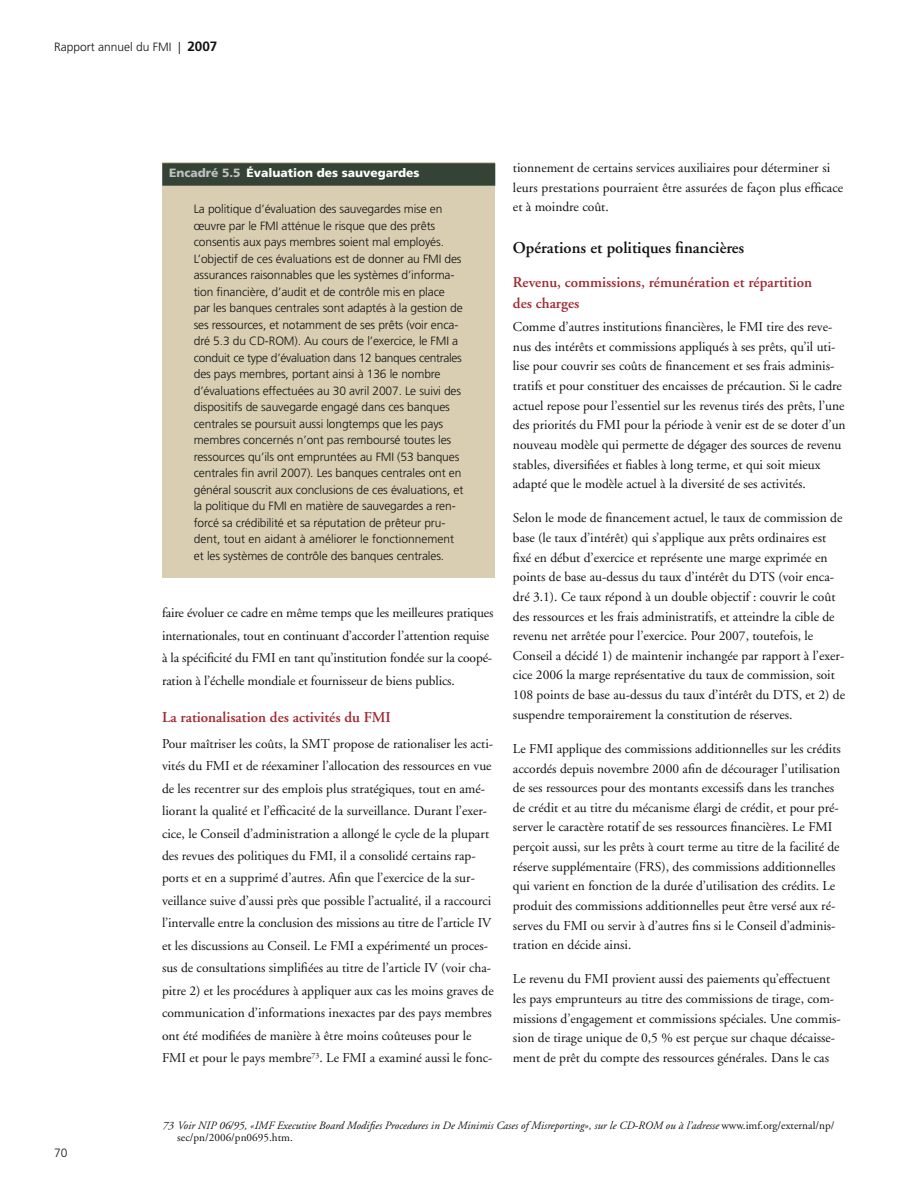
<style>
.page{position:relative;width:918px;height:1188px;background:#fff}
.page>*{position:absolute;margin:0;border:0;box-sizing:border-box;transform-origin:0 0}
.t1{font:600 16.5px "Adobe Garamond";color:#121212}
.t2{font:600 15px/21.1px "Adobe Garamond";color:#9f2a31}
.t3{font:13.5px/19.6px "Adobe Garamond";color:#121212}
.t4{font:300 12px/16.5px "Frutiger";letter-spacing:-.01em;color:#121212}
.t5{font:900 12px "Frutiger";color:#fff}
.t6{font:italic 11.25px/12px "Adobe Garamond";color:#121212}
.s1{font-weight:700;font-size:13.5px}
.s2{color:#bdc0bf}
.s3{font-style:normal}
</style>
<div class="page">
<div style="left:162px;top:162px;width:333px;height:415px;background:#d9ceb2"></div>
<div style="left:162px;top:163px;width:333px;height:23px;background:#354336"></div>
<p class="t4" style="left:54px;top:38px;width:165px">Rapport annuel du FMI | <span class="s1">2007</span></p>
<p class="t5" style="left:169px;top:166px;width:252px"><span class="s2">Encadré 5.5</span> Évaluation des sauvegardes</p>
<p class="t4" style="left:194px;top:201px;width:271px">La politique d’évaluation des sauvegardes mise en œuvre par le FMI atténue le risque que des prêts consentis aux pays membres soient mal employés.<br>L’objectif de ces évaluations est de donner au FMI des assurances raisonnables que les systèmes d’informa&shy;tion financière, d’audit et de contrôle mis en place par les banques centrales sont adaptés à la gestion de ses ressources, et notamment de ses prêts (voir enca&shy;dré 5.3 du CD-ROM). Au cours de l’exercice, le FMI a conduit ce type d’évaluation dans 12 banques centrales des pays membres, portant ainsi à 1 36 le nombre d’évaluations effectuées au 30 avril 2007. Le suivi des dispositifs de sauvegarde engagé dans ces banques centrales se poursuit aussi longtemps que les pays membres concernés n’ont pas remboursé toutes les ressources qu’ils ont empruntées au FMI (53 banques centrales fin avril 2007). Les banques centrales ont en général souscrit aux conclusions de ces évaluations, et la politique du FMI en matière de sauvegardes a ren&shy;forcé sa crédibilité et sa réputation de prêteur pru&shy;dent, tout en aidant à améliorer le fonctionnement et les systèmes de contrôle des banques centrales.</p>
<p class="t3" style="left:162px;top:602px;width:333px;line-height:22.5px">faire évoluer ce cadre en même temps que les meilleures pratiques internationales, tout en continuant d’accorder l’attention requise à la spécificité du FMI en tant qu’institution fondée sur la coopé&shy;ration à l’échelle mondiale et fournisseur de biens publics.</p>
<p class="t2" style="left:162px;top:707px;width:230px">La rationalisation des activités du FMI</p>
<p class="t3" style="left:162px;top:733px;width:333px;line-height:22.5px">Pour maîtriser les coûts, la SMT propose de rationaliser les acti&shy;vités du FMI et de réexaminer l’allocation des ressources en vue de les recentrer sur des emplois plus stratégiques, tout en amé&shy;liorant la qualité et l’efficacité de la surveillance. Durant l’exer&shy;cice, le Conseil d’administration a allongé le cycle de la plupart des revues des politiques du FMI, il a consolidé certains rap&shy;ports et en a supprimé d’autres. Afin que l’exercice de la sur&shy;veillance suive d’aussi près que possible l’actualité, il a raccourci l’intervalle entre la conclusion des missions au titre de l’article IV et les discussions au Conseil. Le FMI a expérimenté un proces&shy;sus de consultations simplifiées au titre de l’article IV (voir cha&shy;pitre 2) et les procédures à appliquer aux cas les moins graves de communication d’informations inexactes par des pays membres ont été modifiées de manière à être moins coûteuses pour le FMI et pour le pays membre<sup>73</sup>. Le FMI a examiné aussi le fonc-</p>
<p class="t3" style="left:513px;top:158px;width:332px">tionnement de certains services auxiliaires pour déterminer si leurs prestations pourraient être assurées de façon plus efficace et à moindre coût.</p>
<p class="t1" style="left:513px;top:238px;width:233px">Opérations et politiques financières</p>
<p class="t2" style="left:513px;top:272px;width:301px">Revenu, commissions, rémunération et répartition des charges</p>
<p class="t3" style="left:513px;top:317px;width:334px">Comme d’autres institutions financières, le FMI tire des reve&shy;nus des intérêts et commissions appliqués à ses prêts, qu’il uti&shy;lise pour couvrir ses coûts de financement et ses frais adminis&shy;tratifs et pour constituer des encaisses de précaution. Si le cadre actuel repose pour l’essentiel sur les revenus tirés des prêts, l’une des priorités du FMI pour la période à venir est de se doter d’un nouveau modèle qui permette de dégager des sources de revenu stables, diversifiées et fiables à long terme, et qui soit mieux adapté que le modèle actuel à la diversité de ses activités.</p>
<p class="t3" style="left:513px;top:509px;width:334px">Selon le mode de financement actuel, le taux de commission de base (le taux d’intérêt) qui s’applique aux prêts ordinaires est fixé en début d’exercice et représente une marge exprimée en points de base au-dessus du taux d’intérêt du DTS (voir enca&shy;dré 3.1). Ce taux répond à un double objectif : couvrir le coût des ressources et les frais administratifs, et atteindre la cible de revenu net arrêtée pour l’exercice. Pour 2007, toutefois, le Conseil a décidé 1) de maintenir inchangée par rapport à l’exer&shy;cice 2006 la marge représentative du taux de commission, soit 108 points de base au-dessus du taux d’intérêt du DTS, et 2) de suspendre temporairement la constitution de réserves.</p>
<p class="t3" style="left:513px;top:739px;width:329px">Le FMI applique des commissions additionnelles sur les crédits accordés depuis novembre 2000 afin de décourager l’utilisation de ses ressources pour des montants excessifs dans les tranches de crédit et au titre du mécanisme élargi de crédit, et pour pré&shy;server le caractère rotatif de ses ressources financières. Le FMI perçoit aussi, sur les prêts à court terme au titre de la facilité de réserve supplémentaire (FRS), des commissions additionnelles qui varient en fonction de la durée d’utilisation des crédits. Le produit des commissions additionnelles peut être versé aux ré&shy;serves du FMI ou servir à d’autres fins si le Conseil d’adminis&shy;tration en décide ainsi.</p>
<p class="t3" style="left:513px;top:970px;width:329px">Le revenu du FMI provient aussi des paiements qu’effectuent les pays emprunteurs au titre des commissions de tirage, com&shy;missions d’engagement et commissions spéciales. Une commis&shy;sion de tirage unique de 0,5 % est perçue sur chaque décaisse&shy;ment de prêt du compte des ressources générales. Dans le cas</p>
<p class="t4" style="left:54px;top:1144px;width:15px">70</p>
<p class="t6" style="left:177px;top:1120px;width:659px;text-indent:-15px">73 Voir NIP 06/95, «IMF Executive Board Modifies Procedures in De Minimis Cases of Misreporting», sur le CD-ROM ou à l’adresse <span class="s3">www.imf.org/external/np/ sec/pn/2006/pn0695.htm.</span></p>
</div>
